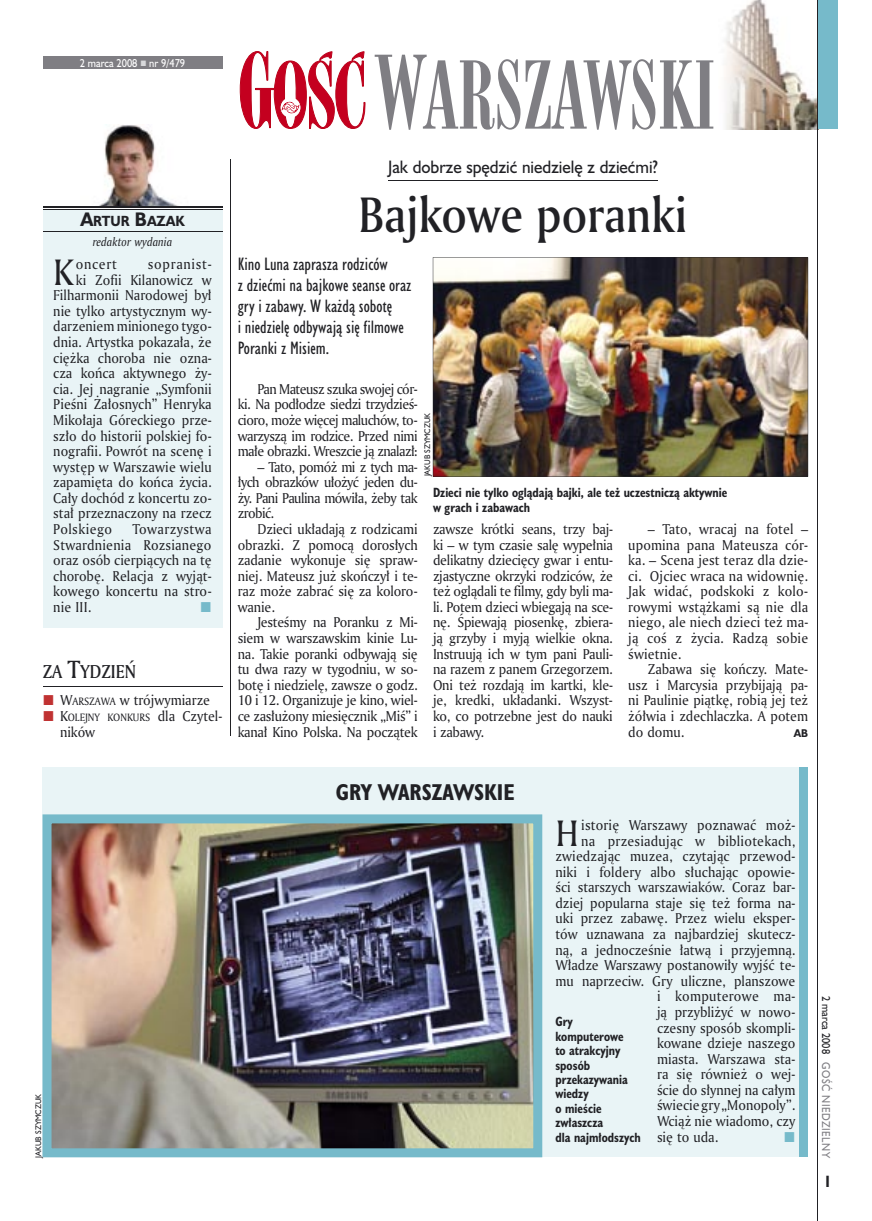
<style>
.page{position:relative;width:872px;height:1221px;background:#fff}
.page>*{position:absolute;margin:0;border:0;box-sizing:border-box;transform-origin:0 0}
.t1{font:90px "Modern 735 PL";letter-spacing:.01em;color:#7f7e83;scale:.9 1}
.t2{font:48px "Amerigo Md PL";color:#212125;scale:.9 1}
.t3{font:35.55px "Amerigo PL";color:#212125;scale:.94 1}
.t4{font:700 21px "Humanst 521 Cn PL";color:#212125}
.t5{font:18px "Amerigo Md PL";color:#212125;scale:.9 1}
.t6{font:16.5px/21px "Humanst 521 Cn PL";color:#212125}
.t7{font:16.5px "Humanst 521 PL";color:#212125;scale:.94 1}
.t8{font:700 15px "Humanst 521 Cn PL";color:#212125;scale:.94 1}
.t9{font:13.8px/15.6px "Amerigo PL";color:#212125;text-align:justify;scale:.94 1}
.t10{font:13.8px "Amerigo PL";letter-spacing:.02em;color:#212125;scale:.94 1}
.t11{font:13.8px "Amerigo PL";letter-spacing:.055em;color:#212125;scale:.94 1}
.t12{font:13.8px "Amerigo PL";letter-spacing:.035em;color:#212125;scale:.94 1}
.t13{font:700 13.5px "Humanst 521 PL";color:#212125;scale:.9 1}
.t14{font:700 12.3px/14.4px "Humanst 521 Cn PL";color:#212125;scale:.94 1}
.t15{font:italic 11.7px "Amerigo PL";color:#212125;scale:.94 1}
.t16{font:10.5px "Humanst 521 PL";color:#fff;scale:.9 1}
.t17{font:10.5px "Humanst 521 PL";letter-spacing:.05em;color:#7f7e83;scale:.9 1}
.t18{font:10.5px "Humanst 521 PL";color:#212125;scale:.9 1}
.t19{font:10.35px "Amerigo PL";color:#212125;scale:.94 1}
.t20{font:700 10.35px "Humanst 521 PL";color:#212125;scale:.9 1}
.t21{font:7.5px "Humanst 521 PL";color:#212125;scale:.94 1}
.s1{font-size:18px}
.s2{font-size:24px}
.s3{font-size:10.35px}
.s4{font-size:13.8px}
.s5{font-size:97.5px}
</style>
<div class="page">
<img style="left:724px;top:0;width:93px;height:129px">
<svg style="left:240px;top:51px;width:125px;height:78px"></svg>
<div style="left:817px;top:0;width:20px;height:129px;background:#76baca"></div>
<div style="left:43px;top:56px;width:179px;height:13px;background:#7f7e83"></div>
<hr style="left:817px;top:0;width:1px;height:1220px;background:#212125">
<hr style="left:230px;top:160px;width:1px;height:576px;background:#212125">
<div style="left:43px;top:767px;width:765px;height:389px;background:#e9f4f6"></div>
<div style="left:799px;top:767px;width:9px;height:389px;background:#76baca"></div>
<hr style="left:388px;top:180px;width:270px;height:1px;background:#212125">
<hr style="left:43px;top:686px;width:179px;height:1px;background:#212125">
<img style="left:43px;top:814px;width:499px;height:343px">
<div style="left:43px;top:210px;width:179px;height:417px;background:#e9f4f6"></div>
<img style="left:433px;top:257px;width:375px;height:219px">
<img style="left:99px;top:124px;width:79px;height:82px">
<hr style="left:43px;top:206px;width:179px;height:2px;background:#212125">
<hr style="left:43px;top:209px;width:179px;height:1px;background:#212125">
<hr style="left:43px;top:231px;width:179px;height:1px;background:#212125">
<p class="t16" style="left:80px;top:55px;width:119px">2 marca 2008 nr 9/479</p>
<p class="t13" style="left:80px;top:211px;width:117px"><span class="s1">A</span>RTUR <span class="s1">B</span>AZAK</p>
<p class="t15" style="left:93px;top:234px;width:86px">redaktor wydania</p>
<h3 class="t3" style="left:53px;top:248px;width:23px">K</h3>
<p class="t9" style="left:76px;top:256px;width:45px">oncert</p>
<p class="t11" style="left:148px;top:255px;width:69px">sopranist-</p>
<p class="t9" style="left:76px;top:271px;width:146px">ki Zofii Kilanowicz w</p>
<p class="t9" style="left:53px;top:287px;width:170px">Filharmonii Narodowej był</p>
<p class="t9" style="left:53px;top:303px;width:170px">nie tylko artystycznym wy-</p>
<p class="t9" style="left:53px;top:318px;width:170px">darzeniem minionego tygo-</p>
<p class="t9" style="left:53px;top:334px;width:170px">dnia. Artystka pokazała, że</p>
<p class="t9" style="left:53px;top:349px;width:170px">ciężka choroba nie ozna-</p>
<p class="t9" style="left:53px;top:365px;width:170px">cza końca aktywnego ży-</p>
<p class="t9" style="left:53px;top:380px;width:170px">cia. Jej nagranie „Symfonii</p>
<p class="t9" style="left:53px;top:396px;width:170px">Pieśni Żałosnych” Henryka</p>
<p class="t9" style="left:53px;top:412px;width:170px">Mikołaja Góreckiego prze-</p>
<p class="t9" style="left:53px;top:427px;width:170px">szło do historii polskiej fo-</p>
<p class="t9" style="left:53px;top:443px;width:170px">nografii. Powrót na scenę i</p>
<p class="t9" style="left:53px;top:458px;width:170px">występ w Warszawie wielu</p>
<p class="t9" style="left:53px;top:474px;width:170px">zapamięta do końca życia.</p>
<p class="t9" style="left:53px;top:489px;width:170px">Cały dochód z koncertu zo-</p>
<p class="t9" style="left:53px;top:505px;width:170px">stał przeznaczony na rzecz</p>
<p class="t12" style="left:53px;top:520px;width:64px">Polskiego</p>
<p class="t9" style="left:53px;top:521px;width:170px;text-indent:79px">Towarzystwa Stwardnienia Rozsianego oraz osób cierpiących na tę chorobę. Relacja z wyjąt&shy;kowego koncertu na stro&shy;nie III.</p>
<h3 class="t5" style="left:43px;top:659px;width:105px">ZA <span class="s2">T</span>YDZIEŃ</h3>
<p class="t9" style="left:60px;top:692px;width:161px">W<span class="s3">ARSZAWA</span> w trójwymiarze</p>
<p class="t19" style="left:60px;top:710px;width:174px"><span class="s4">K</span>OLEJNY KONKURS <span class="s4">dla Czytel-</span></p>
<p class="t9" style="left:60px;top:723px;width:39px">ników</p>
<h1 class="t1" style="left:376px;top:40px;width:379px"><span class="s5">W</span>ARSZAWSKI</h1>
<p class="t7" style="left:388px;top:156px;width:289px">Jak dobrze spędzić niedzielę z dziećmi?</p>
<h2 class="t2" style="left:358px;top:183px;width:367px">Bajkowe poranki</h2>
<p class="t6" style="left:238px;top:253px;width:175px">Kino Luna zaprasza rodziców<br>z dziećmi na bajkowe seanse oraz gry i zabawy. W każdą sobotę<br>i niedzielę odbywają się filmowe<br>Poranki z Misiem.</p>
<p class="t9" style="left:238px;top:380px;width:193px;text-indent:20px">Pan Mateusz szuka swojej cór&shy;ki. Na podłodze siedzi trzydzieś&shy;cioro, może więcej maluchów, to&shy;warzyszą im rodzice. Przed nimi małe obrazki. Wreszcie ją znalazł:</p>
<p class="t9" style="left:238px;top:458px;width:193px;text-indent:20px">– Tato, pomóż mi z tych ma&shy;łych obrazków ułożyć jeden du&shy;ży. Pani Paulina mówiła, żeby tak zrobić.</p>
<p class="t9" style="left:238px;top:521px;width:193px;text-indent:20px">Dzieci układają z rodzicami obrazki. Z pomocą dorosłych zadanie wykonuje się spraw&shy;niej. Mateusz już skończył i te&shy;raz może zabrać się za koloro&shy;wanie.</p>
<p class="t9" style="left:238px;top:614px;width:193px;text-indent:20px">Jesteśmy na Poranku z Mi&shy;siem w warszawskim kinie Lu&shy;na. Takie poranki odbywają się tu dwa razy w tygodniu, w so&shy;botę i niedzielę, zawsze o godz.<br>10 i 12. Organizuje je kino, wiel&shy;ce zasłużony miesięcznik „Miś” i kanał Kino Polska. Na początek</p>
<p class="t21" style="left:422px;top:476px;width:69px;rotate:-90deg">JAKUB SZYMCZUK</p>
<p class="t14" style="left:433px;top:485px;width:315px">Dzieci nie tylko oglądają bajki, ale też uczestniczą aktywnie w grach i zabawach</p>
<p class="t9" style="left:433px;top:521px;width:193px">zawsze krótki seans, trzy baj&shy;ki – w tym czasie salę wypełnia delikatny dziecięcy gwar i entu&shy;zjastyczne okrzyki rodziców, że też oglądali te filmy, gdy byli ma&shy;li. Potem dzieci wbiegają na sce&shy;nę. Śpiewają piosenkę, zbiera&shy;ją grzyby i myją wielkie okna.<br>Instruują ich w tym pani Pauli&shy;na razem z panem Grzegorzem.<br>Oni też rozdają im kartki, kle&shy;je, kredki, układanki. Wszyst&shy;ko, co potrzebne jest do nauki i zabawy.</p>
<p class="t9" style="left:628px;top:521px;width:193px;text-indent:20px">– Tato, wracaj na fotel – upomina pana Mateusza cór&shy;ka. – Scena jest teraz dla dzie&shy;ci. Ojciec wraca na widownię.<br>Jak widać, podskoki z kolo&shy;rowymi wstążkami są nie dla niego, ale niech dzieci też ma&shy;ją coś z życia. Radzą sobie świetnie.</p>
<p class="t9" style="left:628px;top:661px;width:193px;text-indent:20px">Zabawa się kończy. Mate&shy;usz i Marcysia przybijają pa&shy;ni Paulinie piątkę, robią jej też żółwia i zdechlaczka. A potem do domu.</p>
<p class="t20" style="left:794px;top:725px;width:17px">AB</p>
<p class="t21" style="left:33px;top:1157px;width:69px;rotate:-90deg">JAKUB SZYMCZUK</p>
<h3 class="t4" style="left:336px;top:778px;width:180px">GRY WARSZAWSKIE</h3>
<h3 class="t3" style="left:555px;top:809px;width:26px">H</h3>
<p class="t9" style="left:581px;top:816px;width:229px">istorię Warszawy poznawać moż-</p>
<p class="t10" style="left:581px;top:831px;width:229px">na przesiadując w bibliotekach,</p>
<p class="t9" style="left:555px;top:848px;width:257px">zwiedzając muzea, czytając przewod-</p>
<p class="t9" style="left:555px;top:863px;width:257px">niki i foldery albo słuchając opowie-</p>
<p class="t9" style="left:555px;top:879px;width:257px">ści starszych warszawiaków. Coraz bar-</p>
<p class="t9" style="left:555px;top:894px;width:257px">dziej popularna staje się też forma na-</p>
<p class="t9" style="left:555px;top:910px;width:257px">uki przez zabawę. Przez wielu eksper-</p>
<p class="t9" style="left:555px;top:925px;width:257px">tów uznawana za najbardziej skutecz-</p>
<p class="t9" style="left:555px;top:941px;width:257px">ną, a jednocześnie łatwą i przyjemną.</p>
<p class="t9" style="left:555px;top:957px;width:257px">Władze Warszawy postanowiły wyjść te-</p>
<p class="t9" style="left:555px;top:972px;width:257px">mu naprzeciw. Gry uliczne, planszowe</p>
<p class="t10" style="left:657px;top:987px;width:149px">i komputerowe ma-</p>
<p class="t9" style="left:657px;top:1003px;width:149px">ją przybliżyć w nowo-</p>
<p class="t9" style="left:657px;top:1019px;width:149px">czesny sposób skompli-</p>
<p class="t9" style="left:657px;top:1034px;width:149px">kowane dzieje naszego</p>
<p class="t9" style="left:657px;top:1050px;width:149px">miasta. Warszawa sta-</p>
<p class="t9" style="left:657px;top:1066px;width:149px">ra się również o wej-</p>
<p class="t9" style="left:657px;top:1081px;width:149px">ście do słynnej na całym</p>
<p class="t9" style="left:657px;top:1097px;width:149px">świecie gry „Monopoly”.</p>
<p class="t9" style="left:657px;top:1112px;width:149px">Wciąż nie wiadomo, czy</p>
<p class="t9" style="left:657px;top:1128px;width:67px">się to uda.</p>
<p class="t14" style="left:555px;top:1014px;width:92px">Gry komputerowe<br>to atrakcyjny sposób przekazywania wiedzy<br>o mieście zwłaszcza<br>dla najmłodszych</p>
<p class="t18" style="left:833px;top:995px;width:66px;rotate:90deg">2 marca 2008</p>
<p class="t17" style="left:833px;top:1062px;width:108px;rotate:90deg">GOŚĆ NIEDZIELNY</p>
<p class="t8" style="left:825px;top:1171px;width:6px">I</p>
</div>
